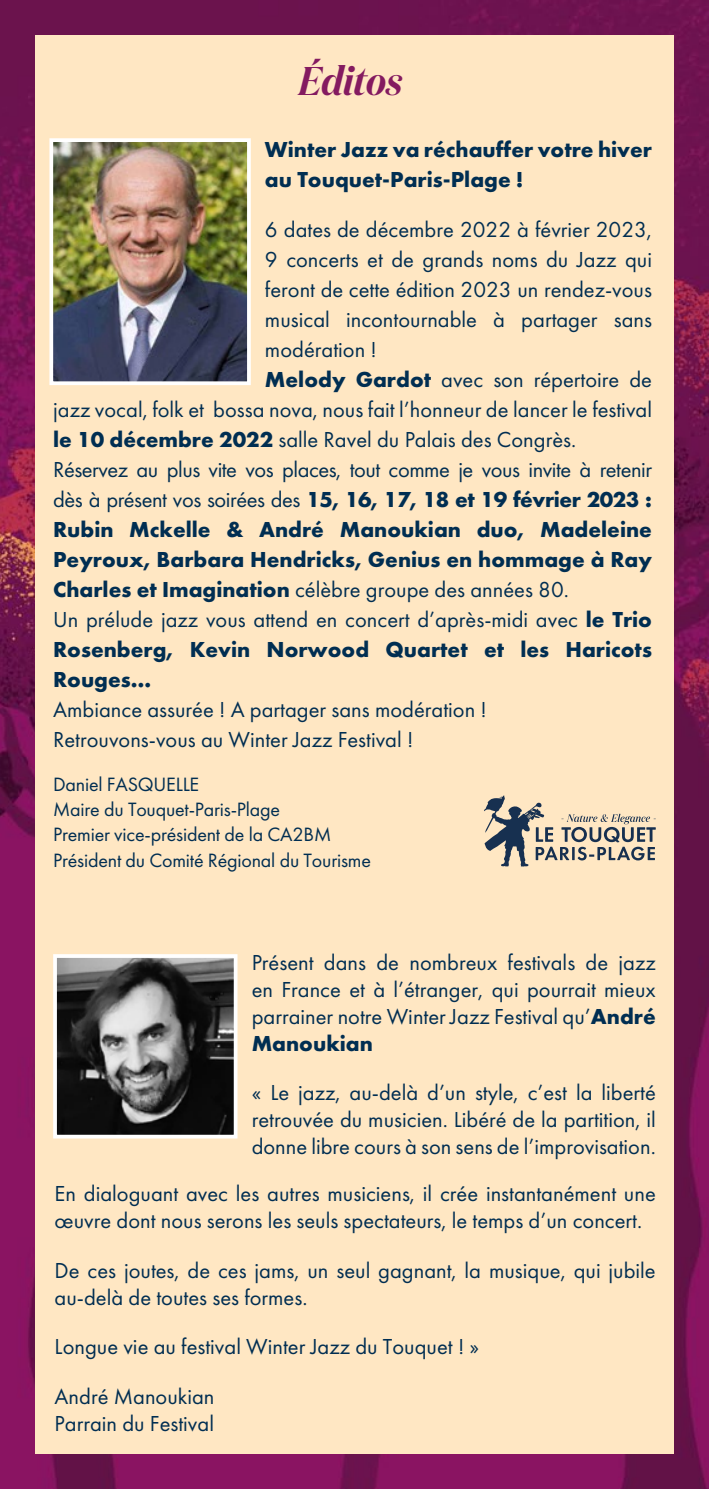
<style>
.page{position:relative;width:709px;height:1489px;background:#fff}
.page>*{position:absolute;margin:0;border:0;box-sizing:border-box;transform-origin:0 0}
.t1{font:italic 600 40px "Domaine Disp Nar";color:#841b60}
.t2{font:22.5px/27px "Futura PT";color:#002e52}
.t3{font:700 22.5px/30px "Futura PT";color:#002e52}
.t4{font:22.5px "Futura PT";letter-spacing:-.02em;color:#002e52}
.t5{font:700 22.5px "Futura PT";letter-spacing:-.02em;color:#002e52}
.t6{font:20px/25px "Futura PT";letter-spacing:-.01em;color:#002e52}
.s1{font-weight:700}
.s2{font-weight:400}
</style>
<div class="page">
<img style="left:0;top:0;width:709px;height:1488px">
<div style="left:35px;top:35px;width:638px;height:1418px;background:#ffe7c3"></div>
<img style="left:54px;top:143px;width:192px;height:237px">
<div style="left:49px;top:138px;width:202px;height:247px;border:4px solid #fff"></div>
<svg style="left:484px;top:795px;width:172px;height:71px"></svg>
<img style="left:58px;top:959px;width:174px;height:174px">
<div style="left:53px;top:954px;width:184px;height:184px;border:4px solid #fff"></div>
<h1 class="t1" style="left:299px;top:56px;width:105px">Éditos</h1>
<p class="t3" style="left:265px;top:134px;width:388px">Winter Jazz va réchauffer votre hiver au Touquet-Paris-Plage !</p>
<p class="t2" style="left:265px;top:216px;width:388px">6 dates de décembre 2022 à février 2023,</p>
<p class="t2" style="left:265px;top:246px;width:388px">9 concerts et de grands noms du Jazz qui</p>
<p class="t2" style="left:265px;top:276px;width:388px">feront de cette édition 2023 un rendez-vous</p>
<p class="t2" style="left:265px;top:306px;width:388px">musical incontournable à partager sans</p>
<p class="t2" style="left:265px;top:336px;width:113px">modération !</p>
<p class="t2" style="left:265px;top:366px;width:388px"><span class="s1">Melody Gardot</span> avec son répertoire de</p>
<p class="t2" style="left:53px;top:396px;width:600px">jazz vocal, folk et bossa nova, nous fait l’honneur de lancer le festival</p>
<p class="t2" style="left:53px;top:426px;width:524px"><span class="s1">le 10 décembre 2022</span> salle Ravel du Palais des Congrès.</p>
<p class="t4" style="left:53px;top:456px;width:600px">Réservez au plus vite vos places, tout comme je vous invite à retenir</p>
<p class="t5" style="left:53px;top:485px;width:600px"><span class="s2">dès à présent vos soirées des</span> 15, 16, 17, 18 et 19 février 2023 :</p>
<p class="t3" style="left:53px;top:514px;width:600px">Rubin Mckelle &amp; André Manoukian duo, Madeleine</p>
<p class="t3" style="left:53px;top:544px;width:600px">Peyroux, Barbara Hendricks, Genius en hommage à Ray</p>
<p class="t2" style="left:53px;top:576px;width:517px"><span class="s1">Charles et Imagination</span> célèbre groupe des années 80.</p>
<p class="t2" style="left:53px;top:606px;width:600px">Un prélude jazz vous attend en concert d’après-midi avec <span class="s1">le Trio</span></p>
<p class="t3" style="left:53px;top:634px;width:600px">Rosenberg, Kevin Norwood Quartet et les Haricots</p>
<p class="t3" style="left:53px;top:664px;width:100px">Rouges…</p>
<p class="t2" style="left:53px;top:694px;width:435px;line-height:30px">Ambiance assurée ! A partager sans modération !<br>Retrouvons-vous au Winter Jazz Festival !</p>
<p class="t6" style="left:53px;top:772px;width:319px">Daniel FASQUELLE<br>Maire du Touquet-Paris-Plage<br>Premier vice-président de la CA2BM<br>Président du Comité Régional du Tourisme</p>
<p class="t2" style="left:252px;top:948px;width:405px;text-align:justify">Présent dans de nombreux festivals de jazz en France et à l’étranger, qui pourrait mieux parrainer notre Winter Jazz Festival qu’<span class="s1">André Manoukian</span></p>
<p class="t2" style="left:252px;top:1078px;width:405px;text-align:justify">« Le jazz, au-delà d’un style, c’est la liberté retrouvée du musicien. Libéré de la partition, il donne libre cours à son sens de l’improvisation.</p>
<p class="t2" style="left:55px;top:1179px;width:602px">En dialoguant avec les autres musiciens, il crée instantanément une œuvre dont nous serons les seuls spectateurs, le temps d’un concert.</p>
<p class="t2" style="left:55px;top:1256px;width:602px">De ces joutes, de ces jams, un seul gagnant, la musique, qui jubile au-delà de toutes ses formes.</p>
<p class="t2" style="left:55px;top:1332px;width:426px">Longue vie au festival Winter Jazz du Touquet ! »</p>
<p class="t2" style="left:55px;top:1382px;width:161px">André Manoukian<br>Parrain du Festival</p>
</div>
